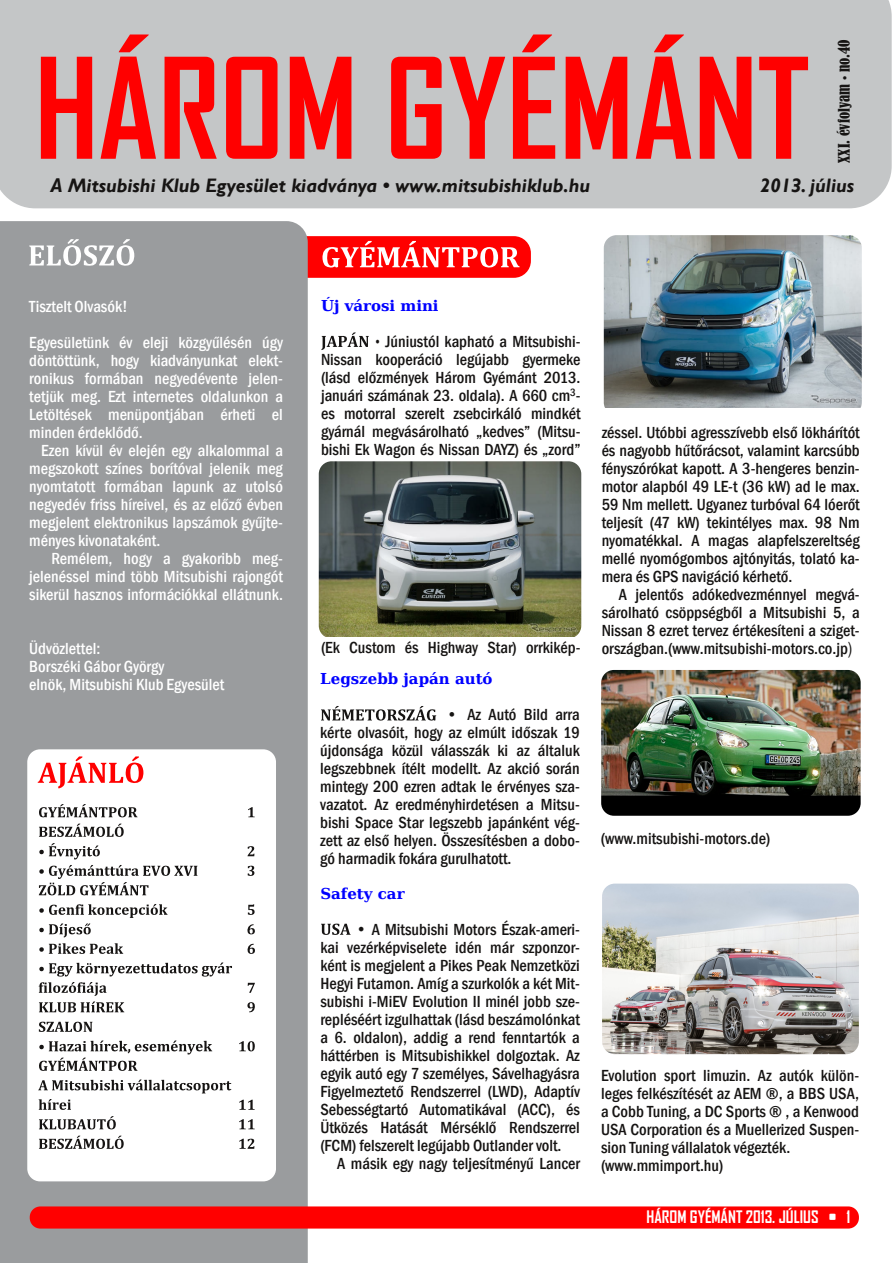
<style>
.page{position:relative;width:893px;height:1263px;background:#fff}
.page>*{position:absolute;margin:0;border:0;box-sizing:border-box;transform-origin:0 0}
.t1{font:700 133.5px "Agency FB";color:#f00}
.t2{font:italic 700 19.5px "Gill Sans";color:#161413}
.t3{font:500 condensed 16.5px/18px "Franklin Gothic";color:#161413;text-align:justify}
.t4{font:500 condensed 16.5px/18px "Franklin Gothic";color:#fff;text-align:justify}
.t5{font:700 16.5px "Agency FB";color:#fff}
.t6{font:700 15px "Bitstream Vera Serif";color:#00f}
.t7{font:condensed 15px "Bernard";color:#161413}
.s1{font-family:"Arial Narrow";font-weight:400;font-stretch:normal;font-size:15px}
.s2{font-weight:800;font-stretch:normal}
.s3{font-family:"Arial Narrow";font-weight:400;font-stretch:normal}
</style>
<div class="page">
<div style="left:255px;top:236px;width:276px;height:42px;background:#f00;border-radius:17px"></div>
<svg style="left:322px;top:241px;width:197px;height:26px"></svg>
<div style="left:0;top:0;width:892px;height:208px;background:#c4c6c7"></div>
<div style="left:0;top:221px;width:308px;height:1042px;background:#9a9c9e"></div>
<svg style="left:29px;top:239px;width:105px;height:27px"></svg>
<div style="left:27px;top:749px;width:249px;height:432px;background:#fff;border-radius:13px"></div>
<svg style="left:38px;top:756px;width:105px;height:32px"></svg>
<svg style="left:39px;top:804px;width:99px;height:13px"></svg>
<svg style="left:248px;top:807px;width:7px;height:10px"></svg>
<svg style="left:39px;top:823px;width:85px;height:14px"></svg>
<svg style="left:39px;top:843px;width:61px;height:16px"></svg>
<svg style="left:248px;top:846px;width:6px;height:10px"></svg>
<svg style="left:248px;top:866px;width:6px;height:10px"></svg>
<svg style="left:39px;top:865px;width:158px;height:30px"></svg>
<svg style="left:248px;top:904px;width:7px;height:11px"></svg>
<svg style="left:39px;top:904px;width:129px;height:33px"></svg>
<svg style="left:247px;top:924px;width:8px;height:10px"></svg>
<svg style="left:39px;top:943px;width:84px;height:11px"></svg>
<svg style="left:248px;top:944px;width:7px;height:10px"></svg>
<svg style="left:39px;top:962px;width:193px;height:14px"></svg>
<svg style="left:248px;top:983px;width:7px;height:10px"></svg>
<svg style="left:39px;top:982px;width:85px;height:30px"></svg>
<svg style="left:247px;top:1002px;width:8px;height:10px"></svg>
<svg style="left:39px;top:1022px;width:53px;height:10px"></svg>
<svg style="left:239px;top:1041px;width:16px;height:10px"></svg>
<svg style="left:39px;top:1040px;width:173px;height:31px"></svg>
<svg style="left:38px;top:1079px;width:193px;height:14px"></svg>
<svg style="left:39px;top:1099px;width:32px;height:11px"></svg>
<svg style="left:239px;top:1100px;width:16px;height:10px"></svg>
<svg style="left:39px;top:1116px;width:77px;height:13px"></svg>
<svg style="left:239px;top:1119px;width:16px;height:10px"></svg>
<svg style="left:39px;top:1135px;width:85px;height:14px"></svg>
<svg style="left:239px;top:1139px;width:15px;height:10px"></svg>
<div style="left:30px;top:1206px;width:829px;height:22px;background:#f00;border-radius:11px"></div>
<svg style="left:321px;top:332px;width:48px;height:18px"></svg>
<img style="left:319px;top:461px;width:262px;height:175px">
<img style="left:604px;top:235px;width:258px;height:172px">
<svg style="left:321px;top:706px;width:115px;height:15px"></svg>
<img style="left:601px;top:670px;width:260px;height:146px;border-radius:13px">
<svg style="left:321px;top:924px;width:30px;height:11px"></svg>
<img style="left:602px;top:884px;width:257px;height:170px;border-radius:13px">
<h1 class="t1" style="left:35px;top:35px;width:776px">HÁROM GYÉMÁNT</h1>
<p class="t2" style="left:51px;top:173px;width:541px">A Mitsubishi Klub Egyesület kiadványa • www.mitsubishiklub.hu</p>
<p class="t2" style="left:760px;top:174px;width:95px">2013. július</p>
<p class="t7" style="left:836px;top:163px;width:125px;rotate:-90deg">XXI. évfolyam • no.40</p>
<p class="t4" style="left:29px;top:288px;width:255px;line-height:36px">Tisztelt Olvasók!<br>Egyesületünk év eleji közgyűlésén úgy</p>
<p class="t4" style="left:29px;top:351px;width:255px">döntöttünk, hogy kiadványunkat elekt&shy;ronikus formában negyedévente jelen&shy;tetjük meg. Ezt internetes oldalunkon a Letöltések menüpontjában érheti el minden érdeklődő.</p>
<p class="t4" style="left:29px;top:441px;width:255px;text-indent:12px">Ezen kívül év elején egy alkalommal a megszokott színes borítóval jelenik meg nyomtatott formában lapunk az utolsó negyedév friss híreivel, és az előző évben megjelent elektronikus lapszámok gyűjte&shy;ményes kivonataként.</p>
<p class="t4" style="left:29px;top:549px;width:255px;text-indent:22px">Remélem, hogy a gyakoribb meg&shy;jelenéssel mind több Mitsubishi rajongót sikerül hasznos információkkal ellátnunk.</p>
<p class="t4" style="left:29px;top:639px;width:197px;text-align:left">Üdvözlettel:<br>Borszéki Gábor György<br>elnök, Mitsubishi Klub Egyesület</p>
<p class="t6" style="left:321px;top:297px;width:119px">Új városi mini</p>
<p class="t3" style="left:321px;top:332px;width:261px;text-indent:54px"><span class="s1">•</span> Júniustól kapható a Mitsubishi-Nissan kooperáció legújabb gyermeke (lásd előzmények Három Gyémánt 2013. januári számának 23. oldala). A 660 cm<sup>3</sup>- es motorral szerelt zsebcirkáló mindkét gyárnál megvásárolható „kedves” (Mitsu&shy;bishi Ek Wagon és Nissan DAYZ) és „zord”</p>
<p class="t3" style="left:321px;top:638px;width:261px">(Ek Custom és Highway Star) orrkikép-</p>
<p class="t6" style="left:320px;top:670px;width:174px">Legszebb japán autó</p>
<p class="t3" style="left:320px;top:706px;width:261px;text-indent:126px"><span class="s2">•</span> Az Autó Bild arra kérte olvasóit, hogy az elmúlt időszak 19 újdonsága közül válasszák ki az általuk legszebbnek ítélt modellt. Az akció során mintegy 200 ezren adtak le érvényes sza&shy;vazatot. Az eredményhirdetésen a Mitsu&shy;bishi Space Star legszebb japánként vég&shy;zett az első helyen. Összesítésben a dobo&shy;gó harmadik fokára gurulhatott.</p>
<p class="t6" style="left:320px;top:885px;width:86px">Safety car</p>
<p class="t3" style="left:320px;top:920px;width:261px;text-indent:35px">• A Mitsubishi Motors Észak-ameri&shy;kai vezérképviselete idén már szponzor&shy;ként is megjelent a Pikes Peak Nemzetközi Hegyi Futamon. Amíg a szurkolók a két Mit&shy;subishi i-MiEV Evolution II minél jobb sze&shy;repléséért izgulhattak (lásd beszámolónkat a 6. oldalon), addig a rend fenntartók a háttérben is Mitsubishikkel dolgoztak. Az egyik autó egy 7 személyes, Sávelhagyásra Figyelmeztető Rendszerrel (LWD), Adaptív Sebességtartó Automatikával (ACC), és Ütközés Hatását Mérséklő Rendszerrel (FCM) felszerelt legújabb Outlander volt.</p>
<p class="t3" style="left:337px;top:1154px;width:244px">A másik egy nagy teljesítményű Lancer</p>
<p class="t3" style="left:602px;top:423px;width:260px">zéssel. Utóbbi agresszívebb első lökhárítót és nagyobb hűtőrácsot, valamint karcsúbb fényszórókat kapott. A 3-hengeres benzin&shy;motor alapból 49 LE-t (36 kW) ad le max.<br>59 Nm mellett. Ugyanez turbóval 64 lóerőt teljesít (47 kW) tekintélyes max. 98 Nm nyomatékkal. A magas alapfelszereltség mellé nyomógombos ajtónyitás, tolató ka&shy;mera és GPS navigáció kérhető.</p>
<p class="t3" style="left:602px;top:585px;width:260px;text-indent:17px">A jelentős adókedvezménnyel megvá&shy;sárolható csöppségből a Mitsubishi 5, a Nissan 8 ezret tervez értékesíteni a sziget&shy;országban.(www.mitsubishi-motors.co.jp<span class="s3">)</span></p>
<p class="t3" style="left:601px;top:829px;width:171px">(www.mitsubishi-motors.de)</p>
<p class="t3" style="left:601px;top:1066px;width:260px;text-align:left">Evolution sport limuzin. Az autók külön&shy;leges felkészítését az AEM ®, a BBS USA, a Cobb Tuning, a DC Sports ® , a Kenwood USA Corporation és a Muellerized Suspen&shy;sion Tuning vállalatok végezték. (www.mmimport.hu)</p>
<p class="t5" style="left:647px;top:1208px;width:205px">HÁROM GYÉMÁNT 2013. JÚLIUS • 1</p>
</div>
